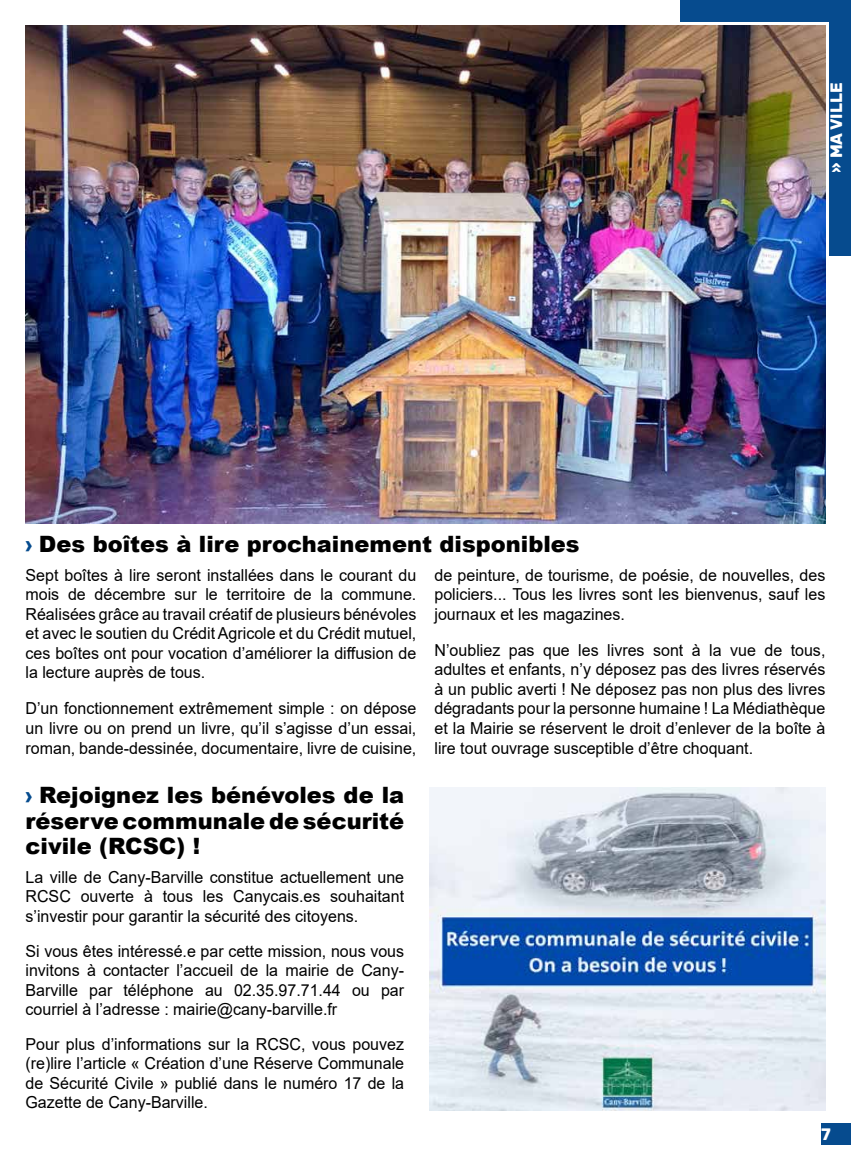
<style>
.page{position:relative;width:851px;height:1149px;background:#fff}
.page>*{position:absolute;margin:0;border:0;box-sizing:border-box;transform-origin:0 0}
.t1{font:900 22.5px/25.5px "Arial";color:#000;text-align:justify}
.t2{font:16.5px/19.5px "Arial";color:#000;text-align:justify}
.t3{font:700 16.5px "Rubik";color:#fff}
.s1{color:#054b8e}
</style>
<div class="page">
<div style="left:821px;top:1123px;width:29px;height:21px;background:#064b8e"></div>
<img style="left:26px;top:26px;width:799px;height:497px">
<img style="left:429px;top:787px;width:396px;height:323px">
<div style="left:829px;top:0;width:21px;height:255px;background:#064b8e"></div>
<div style="left:680px;top:0;width:170px;height:21px;background:#064b8e"></div>
<p class="t3" style="left:826px;top:172px;width:91px;rotate:-90deg">» MA VILLE</p>
<h1 class="t1" style="left:26px;top:530px;width:555px"><span class="s1">›</span> Des boîtes à lire prochainement disponibles</h1>
<p class="t2" style="left:26px;top:565px;width:392px">Sept boîtes à lire seront installées dans le courant du mois de décembre sur le territoire de la commune.<br>Réalisées grâce au travail créatif de plusieurs bénévoles et avec le soutien du Crédit Agricole et du Crédit mutuel, ces boîtes ont pour vocation d’améliorer la diffusion de la lecture auprès de tous.</p>
<p class="t2" style="left:26px;top:698px;width:392px">D’un fonctionnement extrêmement simple : on dépose un livre ou on prend un livre, qu’il s’agisse d’un essai, roman, bande-dessinée, documentaire, livre de cuisine,</p>
<p class="t2" style="left:434px;top:565px;width:392px">de peinture, de tourisme, de poésie, de nouvelles, des policiers... Tous les livres sont les bienvenus, sauf les journaux et les magazines.</p>
<p class="t2" style="left:434px;top:640px;width:392px">N’oubliez pas que les livres sont à la vue de tous, adultes et enfants, n’y déposez pas des livres réservés à un public averti ! Ne déposez pas non plus des livres dégradants pour la personne humaine ! La Médiathèque et la Mairie se réservent le droit d’enlever de la boîte à lire tout ouvrage susceptible d’être choquant.</p>
<h1 class="t1" style="left:26px;top:781px;width:380px"><span class="s1">›</span> Rejoignez les bénévoles de la réserve communale de sécurité civile (RCSC) !</h1>
<p class="t2" style="left:26px;top:867px;width:380px">La ville de Cany-Barville constitue actuellement une RCSC ouverte à tous les Canycais.es souhaitant s’investir pour garantir la sécurité des citoyens.</p>
<p class="t2" style="left:26px;top:940px;width:380px">Si vous êtes intéressé.e par cette mission, nous vous invitons à contacter l’accueil de la mairie de Cany-Barville par téléphone au 02.35.97.71.44 ou par courriel à l’adresse : mairie@cany-barville.fr</p>
<p class="t2" style="left:26px;top:1033px;width:380px">Pour plus d’informations sur la RCSC, vous pouvez (re)lire l’article « Création d’une Réserve Communale de Sécurité Civile » publié dans le numéro 17 de la Gazette de Cany-Barville.</p>
<p class="t3" style="left:821px;top:1124px;width:11px">7</p>
</div>
